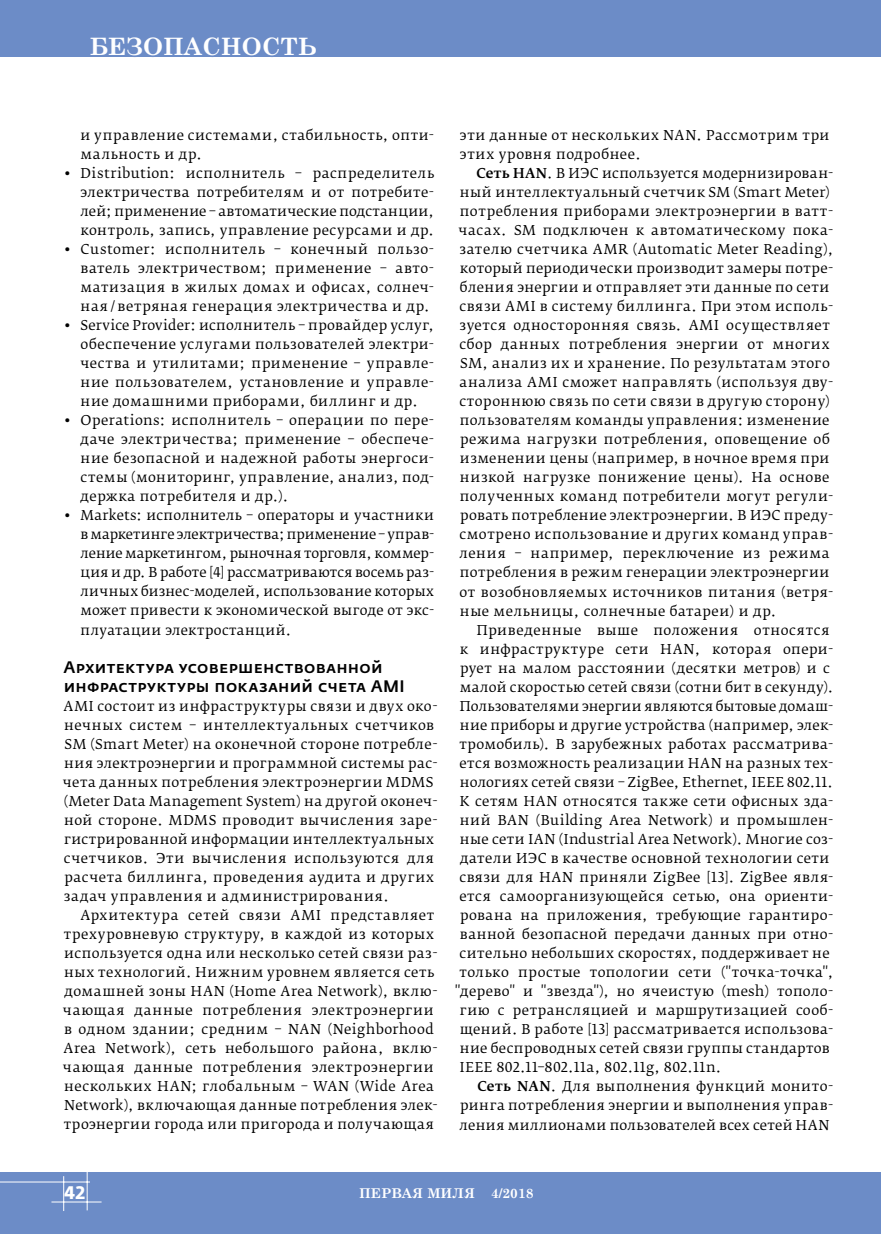
<style>
.page{position:relative;width:881px;height:1234px;background:#fff}
.page>*{position:absolute;margin:0;border:0;box-sizing:border-box;transform-origin:0 0}
.t1{font:700 24px "Century Schoolbook";color:#fff}
.t2{font:700 18px "Fedra Sans Pro";color:#fff}
.t3{font:500 16.5px/19px "Fedra Sans Pro";letter-spacing:.02em;color:#000}
.t4{font:13.5px/19px "Fedra Serif B Pro";letter-spacing:.035em;color:#000}
.t5{font:13.5px "Fedra Serif B Pro";letter-spacing:.015em;color:#000}
.t6{font:13.5px "Fedra Serif B Pro";letter-spacing:.01em;color:#000}
.t7{font:700 13.5px "Century Schoolbook";color:#fff}
.s1{font-weight:500}
</style>
<div class="page">
<div style="left:0;top:0;width:880px;height:57px;background:#6c8cc7"></div>
<div style="left:0;top:1172px;width:880px;height:61px;background:#6c8cc7"></div>
<hr style="left:51px;top:1201px;width:50px;height:1px;background:#fff">
<hr style="left:87px;top:1171px;width:1px;height:39px;background:#fff">
<hr style="left:63px;top:1175px;width:1px;height:35px;background:#fff">
<hr style="left:0;top:1181px;width:90px;height:1px;background:#fff">
<h1 class="t1" style="left:89px;top:28px;width:229px">Безопасность</h1>
<p class="t4" style="left:80px;top:125px;width:355px">и управление системами, стабильность, опти&shy;мальность и др.</p>
<p class="t4" style="left:80px;top:163px;width:355px;text-align:justify;text-indent:-16px">• Distribution: исполнитель – распределитель электричества потребителям и от потребите&shy;лей; применение – автоматические подстанции, контроль, запись, управление ресурсами и др.</p>
<p class="t4" style="left:80px;top:239px;width:355px;text-align:justify;text-indent:-16px">• Customer: исполнитель – конечный пользо&shy;ватель электричеством; применение – авто&shy;матизация в жилых домах и офисах, солнеч&shy;ная / ветряная генерация электричества и др.</p>
<p class="t4" style="left:80px;top:315px;width:355px;text-align:justify;text-indent:-16px">• Service Provider: исполнитель – провайдер услуг, обеспечение услугами пользователей электри&shy;чества и утилитами; применение – управле&shy;ние пользователем, установление и управле&shy;ние домашними приборами, биллинг и др.</p>
<p class="t4" style="left:80px;top:411px;width:355px;text-align:justify;text-indent:-16px">• Operations: исполнитель – операции по пере&shy;даче электричества; применение – обеспече&shy;ние безопасной и надежной работы энергоси&shy;стемы (мониторинг, управление, анализ, под&shy;держка потребителя и др.).</p>
<p class="t4" style="left:80px;top:506px;width:355px;text-align:justify;text-indent:-17px">• Markets: исполнитель – операторы и участники в маркетинге электричества; применение – управ&shy;ление маркетингом, рыночная торговля, коммер&shy;ция и др. В работе [4] рассматриваются восемь раз&shy;личных бизнес-моделей, использование которых может привести к экономической выгоде от экс&shy;плуатации электростанций.</p>
<p class="t3" style="left:63px;top:657px;width:342px">Архитектура усовершенствованной инфраструктуры показаний счета AMI</p>
<p class="t4" style="left:63px;top:696px;width:376px">AMI состоит из инфраструктуры связи и двух око&shy;нечных систем – интеллектуальных счетчиков SM (Smart Meter) на оконечной стороне потребле&shy;ния электроэнергии и программной системы рас&shy;чета данных потребления электроэнергии MDMS (Meter Data Management System) на другой оконеч&shy;ной стороне. MDMS проводит вычисления заре&shy;гистрированной информации интеллектуальных счетчиков. Эти вычисления используются для расчета биллинга, проведения аудита и других задач управления и администрирования.</p>
<p class="t4" style="left:63px;top:905px;width:376px;text-indent:18px">Архитектура сетей связи AMI представляет трехуровневую структуру, в каждой из которых используется одна или несколько сетей связи раз&shy;ных технологий. Нижним уровнем является сеть домашней зоны HAN (Home Area Network), вклю&shy;чающая данные потребления электроэнергии в одном здании; средним – NAN (Neighborhood Area Network), сеть небольшого района, вклю&shy;чающая данные потребления электроэнергии нескольких HAN; глобальным – WAN (Wide Area Network), включающая данные потребления элек&shy;троэнергии города или пригорода и получающая</p>
<p class="t4" style="left:460px;top:125px;width:371px">эти данные от нескольких NAN. Рассмотрим три этих уровня подробнее.</p>
<p class="t4" style="left:458px;top:163px;width:376px;text-indent:18px"><span class="s1">Сеть HAN</span>. В ИЭС используется модернизирован&shy;ный интеллектуальный счетчик SM (Smart Meter) потребления приборами электроэнергии в ватт&shy;часах. SM подключен к автоматическому пока&shy;зателю счетчика AMR (Automatic Meter Reading), который периодически производит замеры потре&shy;бления энергии и отправляет эти данные по сети связи AMI в систему биллинга. При этом исполь&shy;зуется односторонняя связь. AMI осуществляет сбор данных потребления энергии от многих SM, анализ их и хранение. По результатам этого анализа AMI сможет направлять (используя дву&shy;стороннюю связь по сети связи в другую сторону) пользователям команды управления: изменение режима нагрузки потребления, оповещение об изменении цены (например, в ночное время при низкой нагрузке понижение цены). На основе полученных команд потребители могут регули&shy;ровать потребление электроэнергии. В ИЭС преду&shy;смотрено использование и других команд управ&shy;ления – например, переключение из режима потребления в режим генерации электроэнергии от возобновляемых источников питания (ветря&shy;ные мельницы, солнечные батареи) и др.</p>
<p class="t4" style="left:476px;top:620px;width:354px">Приведенные выше положения относятся</p>
<p class="t4" style="left:459px;top:639px;width:374px">к инфраструктуре сети HAN, которая опери-</p>
<p class="t4" style="left:460px;top:658px;width:371px">рует на малом расстоянии (десятки метров) и с</p>
<p class="t4" style="left:459px;top:677px;width:375px">малой скоростью сетей связи (сотни бит в секунду).</p>
<p class="t6" style="left:459px;top:697px;width:374px">Пользователями энергии являются бытовые домаш-</p>
<p class="t4" style="left:459px;top:715px;width:374px">ние приборы и другие устройства (например, элек-</p>
<p class="t4" style="left:459px;top:734px;width:375px">тромобиль). В зарубежных работах рассматрива-</p>
<p class="t4" style="left:459px;top:753px;width:375px">ется возможность реализации HAN на разных тех-</p>
<p class="t5" style="left:459px;top:773px;width:375px">нологиях сетей связи – ZigBee, Ethernet, IEEE 802.11.</p>
<p class="t4" style="left:459px;top:791px;width:374px">К сетям HAN относятся также сети офисных зда-</p>
<p class="t4" style="left:459px;top:810px;width:374px">ний BAN (Building Area Network) и промышлен-</p>
<p class="t4" style="left:459px;top:829px;width:374px">ные сети IAN (Industrial Area Network). Многие соз-</p>
<p class="t4" style="left:460px;top:848px;width:371px">датели ИЭС в качестве основной технологии сети</p>
<p class="t4" style="left:459px;top:867px;width:375px">связи для HAN приняли ZigBee [13]. ZigBee явля-</p>
<p class="t4" style="left:459px;top:886px;width:375px">ется самоорганизующейся сетью, она ориенти-</p>
<p class="t4" style="left:460px;top:905px;width:374px">рована на приложения, требующие гарантиро-</p>
<p class="t4" style="left:459px;top:924px;width:374px">ванной безопасной передачи данных при отно-</p>
<p class="t4" style="left:459px;top:943px;width:371px">сительно небольших скоростях, поддерживает не</p>
<p class="t4" style="left:459px;top:962px;width:375px">только простые топологии сети ("точка-точка",</p>
<p class="t4" style="left:454px;top:981px;width:380px">"дерево" и "звезда"), но ячеистую (mesh) тополо-</p>
<p class="t4" style="left:459px;top:1000px;width:375px">гию с ретрансляцией и маршрутизацией сооб-</p>
<p class="t4" style="left:459px;top:1019px;width:375px">щений. В работе [13] рассматривается использова-</p>
<p class="t4" style="left:459px;top:1038px;width:371px">ние беспроводных сетей связи группы стандартов</p>
<p class="t4" style="left:460px;top:1057px;width:263px">IEEE 802.11–802.11a, 802.11g, 802.11n.</p>
<p class="t4" style="left:477px;top:1076px;width:357px"><span class="s1">Cеть NAN</span>. Для выполнения функций монито-</p>
<p class="t4" style="left:460px;top:1095px;width:374px">ринга потребления энергии и выполнения управ-</p>
<p class="t4" style="left:459px;top:1114px;width:371px">ления миллионами пользователей всех сетей HAN</p>
<h2 class="t2" style="left:65px;top:1180px;width:22px">42</h2>
<p class="t7" style="left:359px;top:1181px;width:176px">ПЕРВАЯ МИЛЯ 4/2018</p>
</div>
